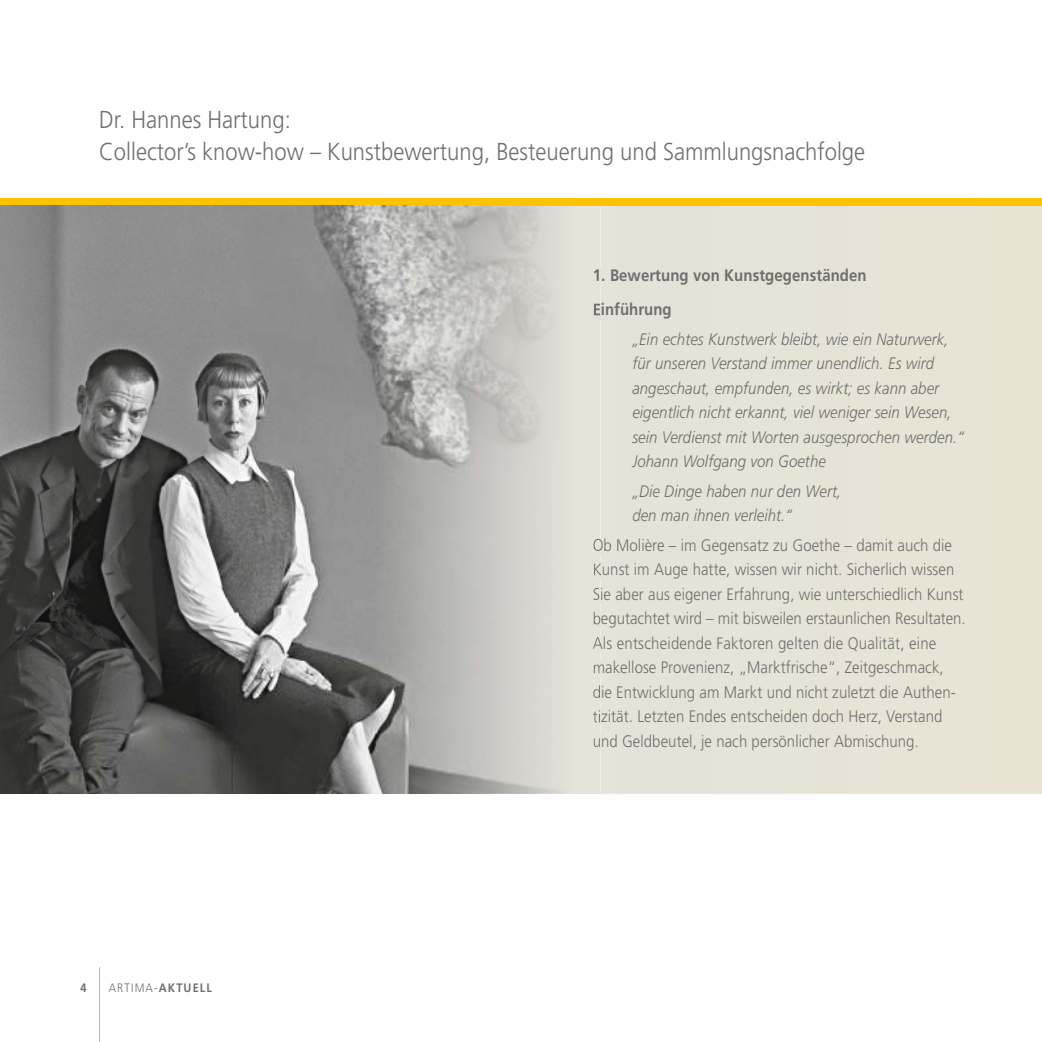
<style>
.page{position:relative;width:1042px;height:1042px;background:#fff}
.page>*{position:absolute;margin:0;border:0;box-sizing:border-box;transform-origin:0 0}
.t1{font:300 24.5px/31.5px "Frutiger";color:#706f6f;scale:.9 1}
.t2{font:300 16.62px/24.5px "Frutiger";letter-spacing:.005em;color:#706f6f;scale:.9 1}
.t3{font:italic 300 16.62px/24.5px "Frutiger";letter-spacing:.005em;color:#706f6f;scale:.9 1}
.t4{font:700 16.62px/34.5px "Frutiger";letter-spacing:.005em;color:#706f6f;scale:.9 1}
.t5{font:300 12.25px "Frutiger";letter-spacing:.1em;color:#706f6f;scale:.9 1}
.t6{font:700 12.25px "Frutiger";color:#706f6f;scale:.9 1}
.s1{font-weight:700}
</style>
<div class="page">
<div style="left:600px;top:206px;width:442px;height:588px;background:#e6e3d6"></div>
<hr style="left:99px;top:967px;width:1px;height:75px;background:#fdc300">
<div style="left:0;top:198px;width:1042px;height:8px;background:#fdc300"></div>
<img style="left:0;top:206px;width:600px;height:588px">
<img style="left:594px;top:269px;width:6px;height:15px">
<img style="left:594px;top:303px;width:6px;height:16px">
<img style="left:593px;top:538px;width:7px;height:16px">
<img style="left:594px;top:563px;width:6px;height:16px">
<img style="left:593px;top:587px;width:7px;height:16px">
<img style="left:594px;top:612px;width:6px;height:16px">
<img style="left:593px;top:649px;width:7px;height:3px">
<svg style="left:593px;top:636px;width:7px;height:13px"></svg>
<img style="left:594px;top:660px;width:6px;height:17px">
<svg style="left:594px;top:661px;width:6px;height:12px"></svg>
<img style="left:593px;top:685px;width:7px;height:16px">
<img style="left:593px;top:722px;width:7px;height:2px">
<svg style="left:593px;top:710px;width:7px;height:12px"></svg>
<img style="left:594px;top:734px;width:6px;height:16px">
<h1 class="t1" style="left:99px;top:106px;width:852px">Dr. Hannes Hartung:<br>Collector’s know-how – Kunstbewertung, Besteuerung und Sammlungsnachfolge</h1>
<p class="t6" style="left:81px;top:983px;width:8px">4</p>
<p class="t5" style="left:109px;top:983px;width:116px">ARTIMA-<span class="s1">AKTUELL</span></p>
<p class="t4" style="left:593px;top:259px;width:306px">1. Bewertung von Kunstgegenständen<br>Einführung</p>
<p class="t3" style="left:632px;top:328px;width:370px">„Ein echtes Kunstwerk bleibt, wie ein Naturwerk, für unseren Verstand immer unendlich. Es wird angeschaut, empfunden, es wirkt; es kann aber eigentlich nicht erkannt, viel weniger sein Wesen, sein Verdienst mit Worten ausgesprochen werden.“ Johann Wolfgang von Goethe</p>
<p class="t3" style="left:632px;top:480px;width:234px">„Die Dinge haben nur den Wert, den man ihnen verleiht.“</p>
<p class="t2" style="left:593px;top:534px;width:416px">Ob Molière – im Gegensatz zu Goethe – damit auch die Kunst im Auge hatte, wissen wir nicht. Sicherlich wissen Sie aber aus eigener Erfahrung, wie unterschiedlich Kunst begutachtet wird – mit bisweilen erstaunlichen Resultaten.<br>Als entscheidende Faktoren gelten die Qualität, eine makellose Provenienz, „Marktfrische“, Zeitgeschmack, die Entwicklung am Markt und nicht zuletzt die Authen&shy;tizität. Letzten Endes entscheiden doch Herz, Verstand und Geldbeutel, je nach persönlicher Abmischung.</p>
</div>
